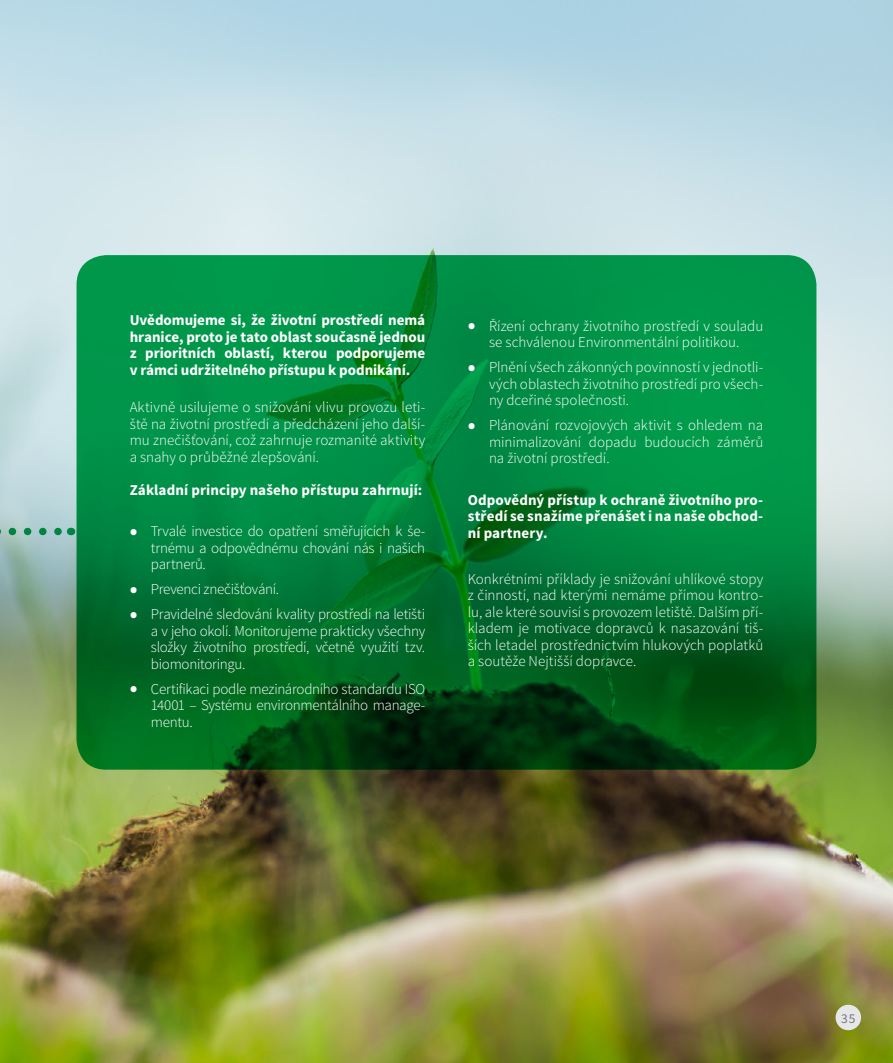
<style>
.page{position:relative;width:893px;height:1063px;background:#fff}
.page>*{position:absolute;margin:0;border:0;box-sizing:border-box;transform-origin:0 0}
.t1{font:300 15px/16.5px "Source Sans Pro";letter-spacing:-.005em;color:#fff;text-align:justify}
.t2{font:700 15px/16.5px "Source Sans Pro";letter-spacing:.005em;color:#fff;text-align:justify}
.t3{font:13.5px "Source Sans Pro";color:#77787b}
.s1{font-weight:700;font-size:22.5px}
</style>
<div class="page">
<img style="left:0;top:0;width:893px;height:1063px">
<svg style="left:0;top:528px;width:63px;height:7px"></svg>
<svg style="left:77px;top:255px;width:739px;height:515px;background:#007b35"></svg>
<div style="left:836px;top:1005px;width:25px;height:25px;background:#e6e7e8;border-radius:50%"></div>
<p class="t2" style="left:130px;top:313px;width:297px">Uvědomujeme si, že životní prostředí nemá hranice, proto je tato oblast současně jednou z prioritních oblastí, kterou podporujeme v rámci udržitelného přístupu k podnikání.</p>
<p class="t1" style="left:130px;top:399px;width:297px">Aktivně usilujeme o snižování vlivu provozu leti&shy;ště na životní prostředí a předcházení jeho další&shy;mu znečišťování, což zahrnuje rozmanité aktivity a snahy o průběžné zlepšování.</p>
<p class="t2" style="left:130px;top:482px;width:294px">Základní principy našeho přístupu zahrnují:</p>
<p class="t1" style="left:151px;top:523px;width:276px;text-indent:-21px"><span class="s1">•</span> Trvalé investice do opatření směřujících k še&shy;trnému a odpovědnému chování nás i našich partnerů.</p>
<p class="t1" style="left:130px;top:581px;width:151px"><span class="s1">•</span> Prevenci znečišťování.</p>
<p class="t1" style="left:151px;top:606px;width:276px;text-indent:-21px"><span class="s1">•</span> Pravidelné sledování kvality prostředí na letišti a v jeho okolí. Monitorujeme prakticky všechny složky životního prostředí, včetně využití tzv. biomonitoringu.</p>
<p class="t1" style="left:151px;top:680px;width:276px;text-indent:-21px"><span class="s1">•</span> Certifikaci podle mezinárodního standardu ISO 14001 – Systému environmentálního manage&shy;mentu.</p>
<p class="t1" style="left:468px;top:318px;width:297px;text-align:center"><span class="s1">•</span> Řízení ochrany životního prostředí v souladu se schválenou Environmentální politikou.</p>
<p class="t1" style="left:489px;top:359px;width:276px;text-indent:-21px"><span class="s1">•</span> Plnění všech zákonných povinností v jednotli&shy;vých oblastech životního prostředí pro všech&shy;ny dceřiné společnosti.</p>
<p class="t1" style="left:489px;top:417px;width:276px;text-indent:-21px"><span class="s1">•</span> Plánování rozvojových aktivit s ohledem na minimalizování dopadu budoucích záměrů na životní prostředí.</p>
<p class="t2" style="left:468px;top:492px;width:297px">Odpovědný přístup k ochraně životního pro&shy;středí se snažíme přenášet i na naše obchod&shy;ní partnery.</p>
<p class="t1" style="left:468px;top:571px;width:297px">Konkrétními příklady je snižování uhlíkové stopy z činností, nad kterými nemáme přímou kontro&shy;lu, ale které souvisí s provozem letiště. Dalším pří&shy;kladem je motivace dopravců k nasazování tiš&shy;ších letadel prostřednictvím hlukových poplatků a soutěže Nejtišší dopravce.</p>
<p class="t3" style="left:841px;top:1010px;width:16px">35</p>
</div>
